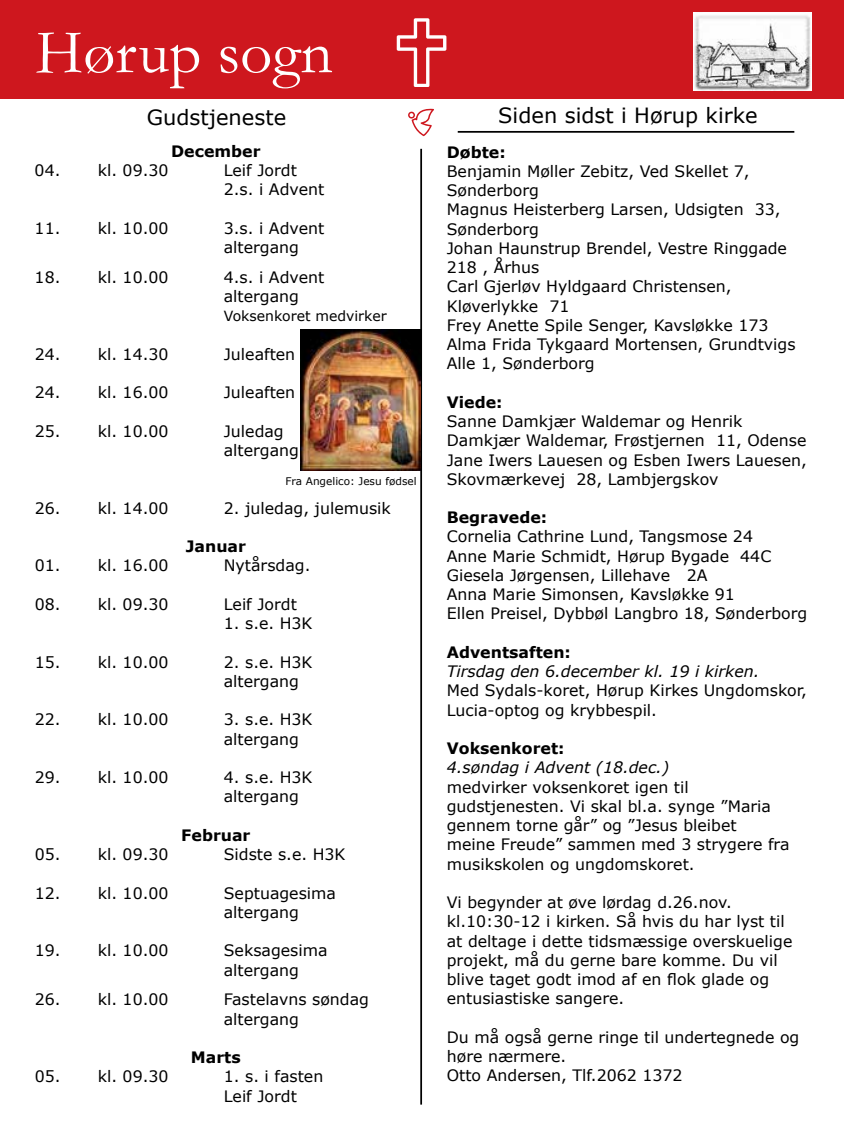
<style>
.page{position:relative;width:844px;height:1141px;background:#fff}
.page>*{position:absolute;margin:0;border:0;box-sizing:border-box;transform-origin:0 0}
.t1{font:63px "Garamond";color:#fff}
.t2{font:21px "Verdana";color:#000}
.t3{font:15.75px/19.2px "Verdana";color:#000}
.t4{font:700 15.75px "Verdana";color:#000}
.t5{font:italic 15.75px "Verdana";color:#000}
.t6{font:14px "Verdana";color:#000}
.t7{font:10.5px "Verdana";color:#000}
</style>
<div class="page">
<div style="left:0;top:0;width:843px;height:98px;background:#ce171e"></div>
<svg style="left:408px;top:108px;width:26px;height:28px"></svg>
<img style="left:693px;top:12px;width:118px;height:79px">
<hr style="left:420px;top:149px;width:2px;height:956px;background:#000">
<svg style="left:396px;top:18px;width:50px;height:68px"></svg>
<hr style="left:457px;top:131px;width:337px;height:2px;background:#000">
<img style="left:300px;top:330px;width:121px;height:140px">
<h1 class="t1" style="left:35px;top:10px;width:299px">Hørup sogn</h1>
<h2 class="t2" style="left:147px;top:103px;width:141px">Gudstjeneste</h2>
<p class="t4" style="left:171px;top:140px;width:91px">December</p>
<p class="t3" style="left:35px;top:160px;width:135px">04. kl. 09.30</p>
<p class="t3" style="left:224px;top:160px;width:102px">Leif Jordt<br>2.s. i Advent</p>
<p class="t3" style="left:35px;top:218px;width:135px">11. kl. 10.00</p>
<p class="t3" style="left:224px;top:218px;width:102px">3.s. i Advent altergang</p>
<p class="t3" style="left:35px;top:267px;width:135px">18. kl. 10.00</p>
<p class="t3" style="left:224px;top:267px;width:102px">4.s. i Advent altergang</p>
<p class="t6" style="left:224px;top:306px;width:164px">Voksenkoret medvirker</p>
<p class="t3" style="left:35px;top:344px;width:135px">24. kl. 14.30</p>
<p class="t3" style="left:224px;top:344px;width:73px">Juleaften</p>
<p class="t3" style="left:35px;top:383px;width:135px">24. kl. 16.00</p>
<p class="t3" style="left:224px;top:383px;width:73px">Juleaften</p>
<p class="t3" style="left:35px;top:421px;width:135px">25. kl. 10.00</p>
<p class="t3" style="left:224px;top:421px;width:77px">Juledag altergang</p>
<p class="t7" style="left:285px;top:474px;width:133px">Fra Angelico: Jesu fødsel</p>
<p class="t3" style="left:35px;top:498px;width:135px">26. kl. 14.00</p>
<p class="t3" style="left:224px;top:498px;width:168px">2. juledag, julemusik</p>
<p class="t4" style="left:186px;top:535px;width:62px">Januar</p>
<p class="t3" style="left:35px;top:556px;width:135px">01. kl. 16.00</p>
<p class="t3" style="left:224px;top:556px;width:88px">Nytårsdag.</p>
<p class="t3" style="left:35px;top:594px;width:135px">08. kl. 09.30</p>
<p class="t3" style="left:224px;top:594px;width:75px">Leif Jordt</p>
<p class="t3" style="left:224px;top:614px;width:90px">1. s.e. H3K</p>
<p class="t3" style="left:35px;top:652px;width:135px">15. kl. 10.00</p>
<p class="t3" style="left:224px;top:652px;width:90px">2. s.e. H3K altergang</p>
<p class="t3" style="left:35px;top:710px;width:135px">22. kl. 10.00</p>
<p class="t3" style="left:224px;top:710px;width:90px">3. s.e. H3K altergang</p>
<p class="t3" style="left:35px;top:767px;width:135px">29. kl. 10.00</p>
<p class="t3" style="left:224px;top:767px;width:90px">4. s.e. H3K altergang</p>
<p class="t4" style="left:181px;top:824px;width:71px">Februar</p>
<p class="t3" style="left:35px;top:844px;width:135px">05. kl. 09.30</p>
<p class="t3" style="left:224px;top:844px;width:123px">Sidste s.e. H3K</p>
<p class="t3" style="left:35px;top:883px;width:135px">12. kl. 10.00</p>
<p class="t3" style="left:224px;top:883px;width:114px">Septuagesima altergang</p>
<p class="t3" style="left:35px;top:941px;width:135px">19. kl. 10.00</p>
<p class="t3" style="left:224px;top:941px;width:105px">Seksagesima altergang</p>
<p class="t3" style="left:35px;top:990px;width:135px">26. kl. 10.00</p>
<p class="t3" style="left:224px;top:990px;width:147px">Fastelavns søndag altergang</p>
<p class="t4" style="left:191px;top:1046px;width:51px">Marts</p>
<p class="t3" style="left:35px;top:1067px;width:135px">05. kl. 09.30</p>
<p class="t3" style="left:224px;top:1067px;width:101px">1. s. i fasten<br>Leif Jordt</p>
<h2 class="t2" style="left:498px;top:101px;width:261px">Siden sidst i Hørup kirke</h2>
<p class="t4" style="left:446px;top:141px;width:60px">Døbte:</p>
<p class="t3" style="left:446px;top:161px;width:350px">Benjamin Møller Zebitz, Ved Skellet 7,<br>Sønderborg<br>Magnus Heisterberg Larsen, Udsigten 33,<br>Sønderborg<br>Johan Haunstrup Brendel, Vestre Ringgade<br>218 , Århus<br>Carl Gjerløv Hyldgaard Christensen,<br>Kløverlykke 71<br>Frey Anette Spile Senger, Kavsløkke 173<br>Alma Frida Tykgaard Mortensen, Grundtvigs<br>Alle 1, Sønderborg</p>
<p class="t4" style="left:446px;top:391px;width:57px">Viede:</p>
<p class="t3" style="left:446px;top:411px;width:361px">Sanne Damkjær Waldemar og Henrik Damkjær Waldemar, Frøstjernen 11, Odense Jane Iwers Lauesen og Esben Iwers Lauesen, Skovmærkevej 28, Lambjergskov</p>
<p class="t4" style="left:446px;top:506px;width:102px">Begravede:</p>
<p class="t3" style="left:446px;top:527px;width:362px">Cornelia Cathrine Lund, Tangsmose 24<br>Anne Marie Schmidt, Hørup Bygade 44C Giesela Jørgensen, Lillehave 2A<br>Anna Marie Simonsen, Kavsløkke 91<br>Ellen Preisel, Dybbøl Langbro 18, Sønderborg</p>
<p class="t4" style="left:446px;top:641px;width:126px">Adventsaften:</p>
<p class="t5" style="left:446px;top:661px;width:314px">Tirsdag den 6.december kl. 19 i kirken.</p>
<p class="t3" style="left:446px;top:681px;width:361px">Med Sydals-koret, Hørup Kirkes Ungdomskor,<br>Lucia-optog og krybbespil.</p>
<p class="t4" style="left:446px;top:737px;width:119px">Voksenkoret:</p>
<p class="t5" style="left:446px;top:757px;width:224px">4.søndag i Advent (18.dec.)</p>
<p class="t3" style="left:446px;top:777px;width:344px">medvirker voksenkoret igen til gudstjenesten. Vi skal bl.a. synge ”Maria gennem torne går” og ”Jesus bleibet<br>meine Freude” sammen med 3 strygere fra musikskolen og ungdomskoret.</p>
<p class="t3" style="left:446px;top:893px;width:347px">Vi begynder at øve lørdag d.26.nov. kl.10:30-12 i kirken. Så hvis du har lyst til at deltage i dette tidsmæssige overskuelige projekt, må du gerne bare komme. Du vil blive taget godt imod af en flok glade og entusiastiske sangere.</p>
<p class="t3" style="left:446px;top:1027px;width:354px">Du må også gerne ringe til undertegnede og høre nærmere.<br>Otto Andersen, Tlf.2062 1372</p>
</div>
